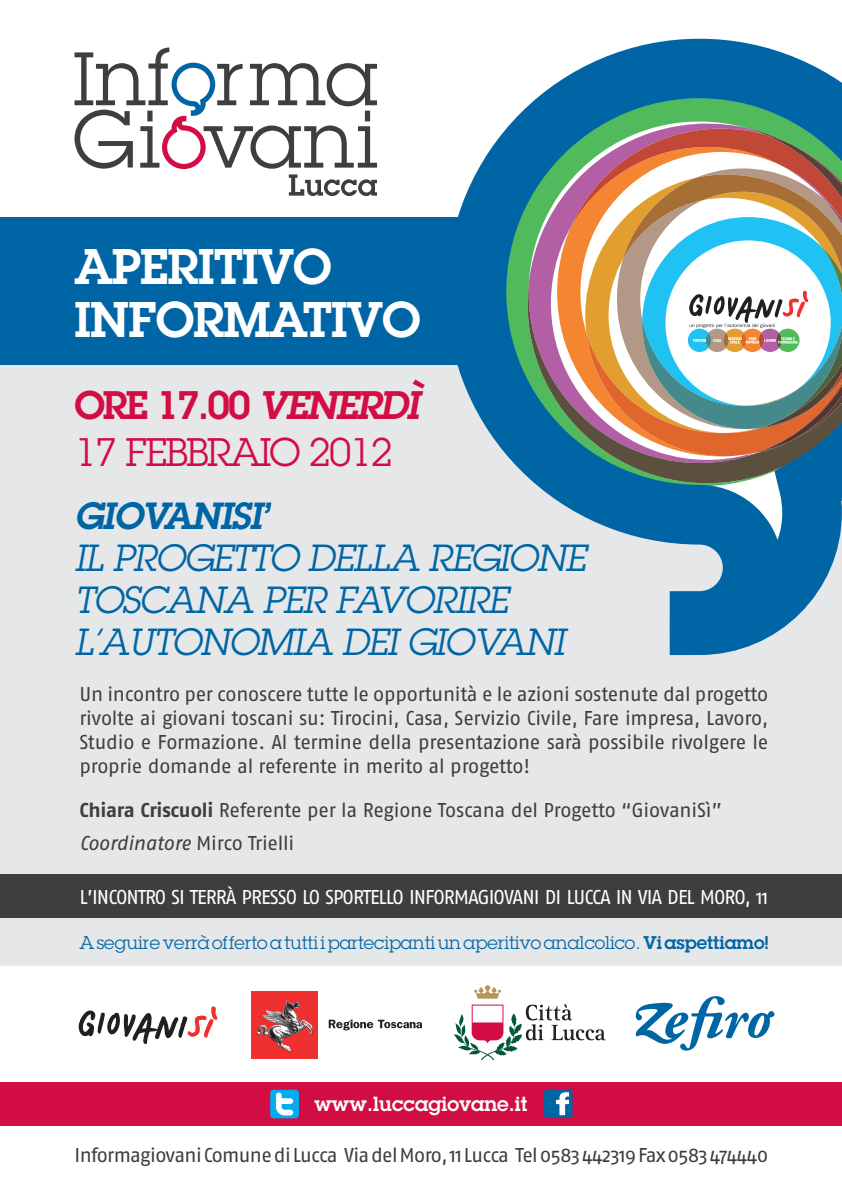
<style>
.page{position:relative;width:842px;height:1191px;background:#fff}
.page>*{position:absolute;margin:0;border:0;box-sizing:border-box;transform-origin:0 0}
.t1{font:600 49px/53px "Lubalin Graph";letter-spacing:-.02em;color:#fff}
.t2{font:39px/46.8px "Lubalin Graph";letter-spacing:-.05em;color:#d20d44}
.t3{font:600 39px "Lubalin Graph";color:#d20d44}
.t4{font:italic 37px/42px "Lubalin Graph";letter-spacing:-.03em;color:#0065a4}
.t5{font:italic 600 37px "Lubalin Graph";letter-spacing:-.03em;color:#0065a4}
.t6{font:20px/24px "Fago No";letter-spacing:-.02em;color:#3e3e3f;text-align:justify}
.t7{font:20px "Fago No";letter-spacing:-.05em;color:#fff}
.t8{font:600 20px "Lubalin Graph";color:#fff}
.t9{font:18px "Lubalin Graph";color:#0065a4}
.s1{font-weight:600}
.s2{font-weight:600;font-style:italic}
.s3{font-weight:700}
.s4{font-style:italic}
</style>
<div class="page">
<div style="left:0;top:364px;width:842px;height:601px;background:#e6e7e9"></div>
<div style="left:0;top:874px;width:842px;height:43px;background:#3e3e3f"></div>
<svg style="left:74px;top:47px;width:303px;height:149px"></svg>
<div style="left:0;top:217px;width:492px;height:147px;background:#0065a4"></div>
<svg style="left:635px;top:996px;width:140px;height:55px"></svg>
<svg style="left:474px;top:985px;width:27px;height:13px"></svg>
<svg style="left:454px;top:1004px;width:152px;height:56px"></svg>
<div style="left:0;top:1082px;width:842px;height:43px;background:#d20d44"></div>
<div style="left:270px;top:1089px;width:29px;height:29px;background:#00aeef;border-radius:3px"></div>
<svg style="left:276px;top:1092px;width:17px;height:23px"></svg>
<div style="left:544px;top:1089px;width:28px;height:29px;background:#0065a4;border-radius:3px"></div>
<svg style="left:556px;top:1092px;width:13px;height:23px"></svg>
<svg style="left:447px;top:39px;width:395px;height:616px"></svg>
<div style="left:251px;top:991px;width:67px;height:67px;background:#ee302f"></div>
<img style="left:256px;top:1001px;width:57px;height:51px">
<img style="left:257px;top:1000px;width:31px;height:34px">
<svg style="left:329px;top:1019px;width:93px;height:11px"></svg>
<svg style="left:78px;top:1006px;width:140px;height:38px"></svg>
<h1 class="t1" style="left:74px;top:239px;width:347px">APERITIVO<br>INFORMATIVO</h1>
<h2 class="t2" style="left:74px;top:382px;width:346px;text-indent:82px"><span class="s1">17.00</span> <span class="s2">VENERDÌ<br></span>17 febbraio 2012</h2>
<h2 class="t3" style="left:74px;top:380px;width:26px">ore</h2>
<h3 class="t5" style="left:74px;top:491px;width:195px">GIOVANISI’</h3>
<h3 class="t4" style="left:74px;top:536px;width:513px">IL PROGETTO DELLA REGIONE<br>TOSCANA PER FAVORIRE<br>L’AUTONOMIA DEI GIOVANI</h3>
<p class="t6" style="left:79px;top:682px;width:690px">Un incontro per conoscere tutte le opportunità e le azioni sostenute dal progetto rivolte ai giovani toscani su: Tirocini, Casa, Servizio Civile, Fare impresa, Lavoro, Studio e Formazione. Al termine della presentazione sarà possibile rivolgere le proprie domande al referente in merito al progetto!</p>
<p class="t6" style="left:79px;top:793px;width:644px;line-height:33.5px"><span class="s3">Chiara Criscuoli</span> Referente per la Regione Toscana del Progetto “GiovaniSì”<br><span class="s4">Coordinatore</span> Mirco Trielli</p>
<p class="t7" style="left:79px;top:885px;width:376px">L’incontro si terrà presso lo Sportello I nformag</p>
<p class="t7" style="left:489px;top:885px;width:95px">iovani di Lucca</p>
<p class="t7" style="left:616px;top:885px;width:154px">in Via del Moro, 11</p>
<p class="t9" style="left:79px;top:931px;width:690px">A seguire verrà offerto a tutti i partecipanti un aperitivo analcolico. <span class="s1">Vi aspettiamo!</span></p>
<p class="t8" style="left:314px;top:1090px;width:215px">www.luccagiovane.it</p>
<p class="t6" style="left:74px;top:1142px;width:695px">I nformagiovani Comune di Lucca Via del Moro, 11 Lucca Tel 0583 442319 Fax 0583 474440</p>
</div>
